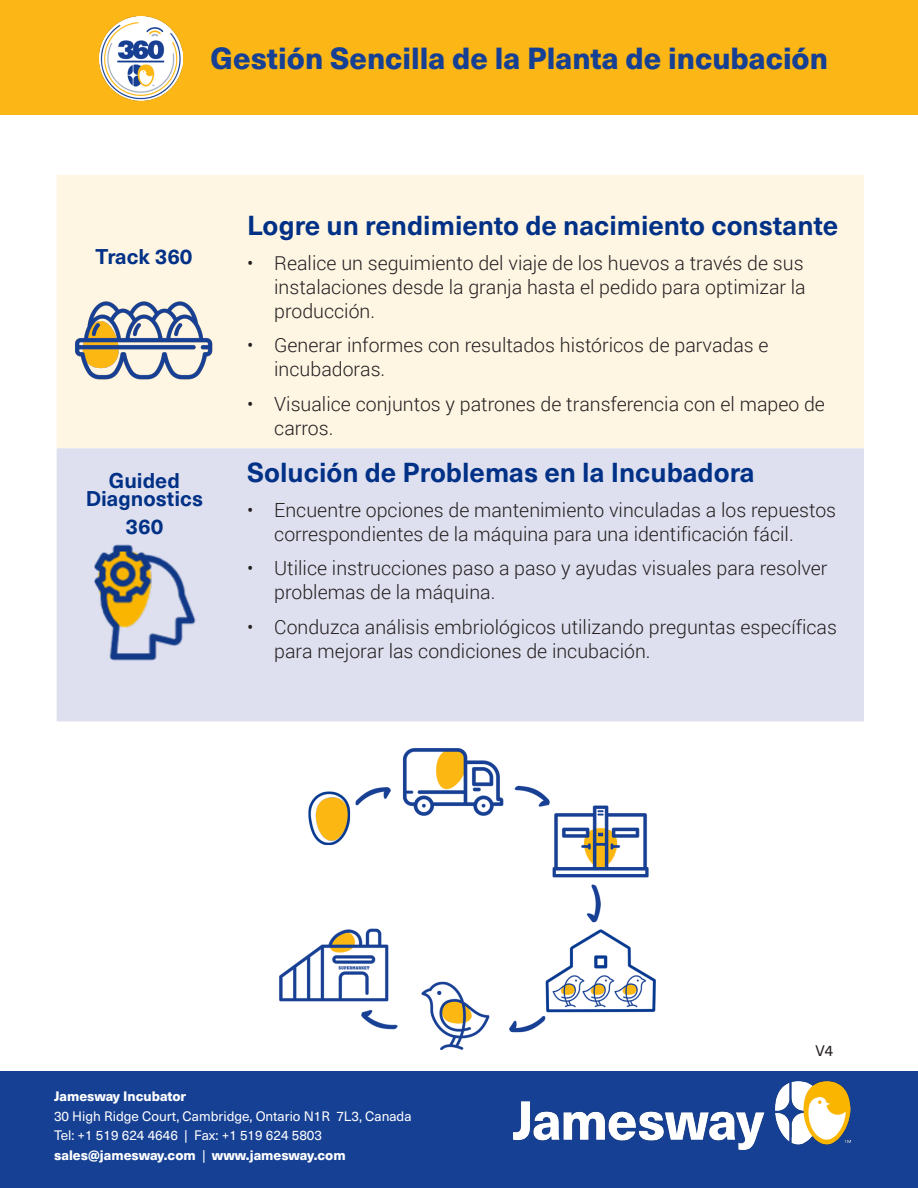
<style>
.page{position:relative;width:918px;height:1188px;background:#fff}
.page>*{position:absolute;margin:0;border:0;box-sizing:border-box;transform-origin:0 0}
.t1{font:800 30px "Neue Haas Unica";color:#164093}
.t2{font:700 27px "Neue Haas Unica W1 G";color:#003186}
.t3{font:700 21px/18px "Neue Haas Unica W1 G";color:#003186;text-align:center}
.t4{font:300 19.5px/24px "Roboto";color:#231f20}
.t5{font:15px "Neue Haas Unica";color:#231f20}
.t6{font:13.5px "Neue Haas Unica";color:#fff}
.t7{font:800 13.5px "Neue Haas Unica";color:#fff}
.s1{font-weight:400}
</style>
<div class="page">
<div style="left:0;top:0;width:918px;height:114px;background:#fcb615"></div>
<div style="left:0;top:1071px;width:918px;height:117px;background:#164093"></div>
<img style="left:513px;top:1082px;width:337px;height:67px">
<img style="left:100px;top:17px;width:83px;height:84px">
<div style="left:57px;top:175px;width:807px;height:273px;background:#fef5e3"></div>
<div style="left:57px;top:448px;width:807px;height:273px;background:#dfe0ef"></div>
<img style="left:75px;top:288px;width:139px;height:115px">
<img style="left:91px;top:542px;width:120px;height:121px">
<img style="left:228px;top:715px;width:473px;height:335px">
<p class="t1" style="left:211px;top:35px;width:619px">Gestión Sencilla de la Planta de incubación</p>
<p class="t3" style="left:96px;top:246px;width:98px">Track 360</p>
<p class="t3" style="left:86px;top:470px;width:119px">Guided<br>Diagnostics</p>
<p class="t3" style="left:126px;top:516px;width:39px">360</p>
<p class="t2" style="left:247px;top:205px;width:592px">Logre un rendimiento de nacimiento constante</p>
<p class="t4" style="left:274px;top:250px;width:533px;text-align:justify;text-indent:-27px">• Realice un seguimiento del viaje de los huevos a través de sus instalaciones desde la granja hasta el pedido para optimizar la producción.</p>
<p class="t4" style="left:274px;top:333px;width:496px;text-indent:-27px">• Generar informes con resultados históricos de parvadas e incubadoras.</p>
<p class="t4" style="left:274px;top:391px;width:552px;text-indent:-27px">• Visualice conjuntos y patrones de transferencia con el mapeo de carros.</p>
<p class="t2" style="left:247px;top:452px;width:509px">Solución de Problemas en la Incubadora</p>
<p class="t4" style="left:274px;top:497px;width:564px;text-indent:-27px">• Encuentre opciones de mantenimiento vinculadas a los repuestos correspondientes de la máquina para una identificación fácil.</p>
<p class="t4" style="left:274px;top:556px;width:555px;text-indent:-27px">• Utilice instrucciones paso a paso y ayudas visuales para resolver problemas de la máquina.</p>
<p class="t4" style="left:274px;top:614px;width:564px;text-indent:-27px">• Conduzca análisis embriológicos utilizando preguntas específicas para mejorar las condiciones de incubación.</p>
<p class="t5" style="left:815px;top:1040px;width:19px">V4</p>
<p class="t7" style="left:54px;top:1086px;width:134px">Jamesway Incubator</p>
<p class="t6" style="left:54px;top:1106px;width:359px">30 High Ridge Court, Cambridge, Ontario N1R 7L3, Canada</p>
<p class="t6" style="left:54px;top:1125px;width:270px">Tel: +1 519 624 4646 | Fax: +1 519 624 5803</p>
<p class="t7" style="left:54px;top:1144px;width:293px">sales@jamesway.com <span class="s1">|</span> www.jamesway.com</p>
</div>
